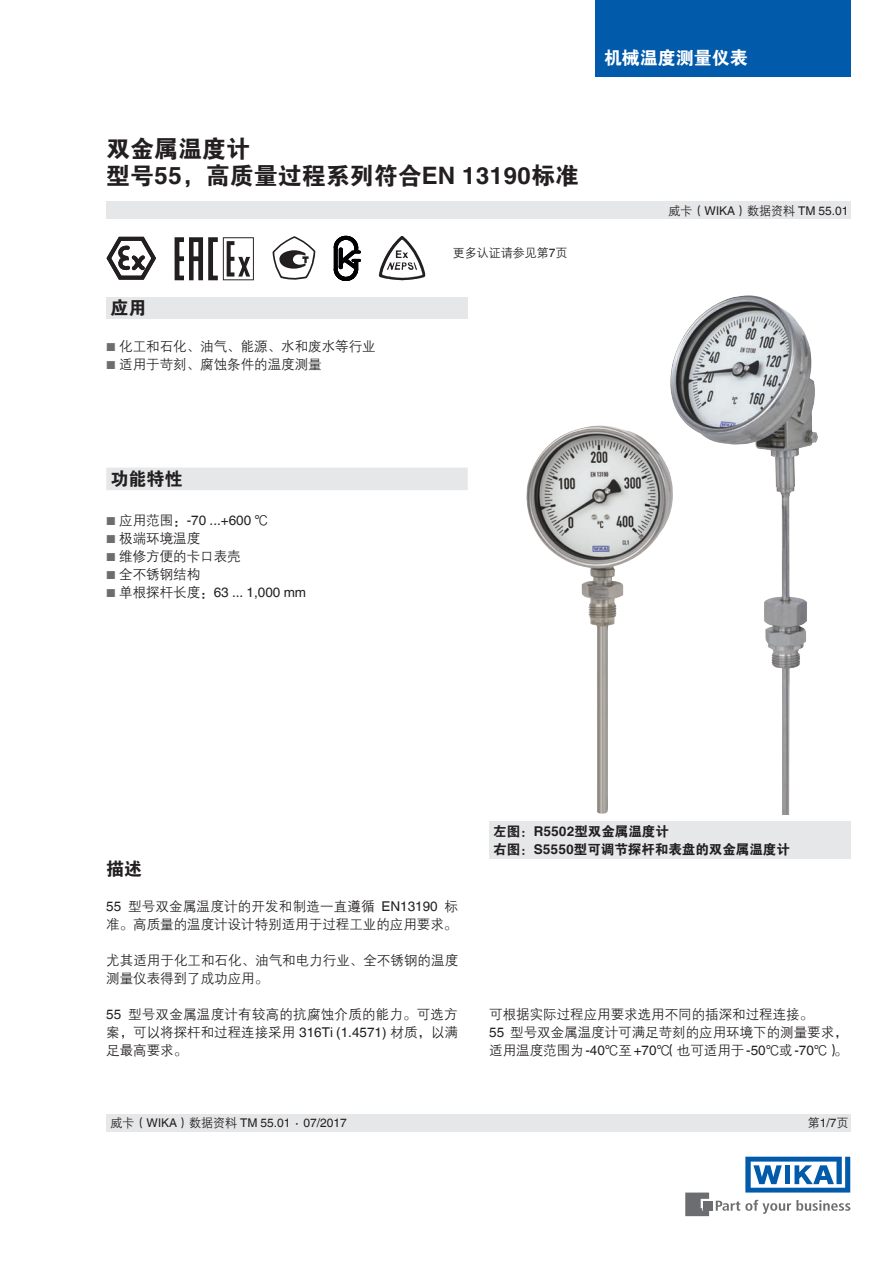
<style>
.page{position:relative;width:893px;height:1263px;background:#fff}
.page>*{position:absolute;margin:0;border:0;box-sizing:border-box;transform-origin:0 0}
.t1{font:24px/27px "FZDHTJW GB1 0";color:#231f20}
.t2{font:18px "FZDHTJW GB1 0";color:#231f20}
.t3{font:18px "FZDHTJW GB1 0";color:#fff}
.t4{font:13.5px/18px "FZZDXJW GB1 0";color:#231f20}
.t5{font:13.5px/18px "FZDHTJW GB1 0";color:#231f20}
.t6{font:13.5px "Helvetica World";color:#231f20}
.t7{font:12px "Helvetica World";color:#231f20}
.t8{font:12px "FZZDXJW GB1 0";color:#231f20}
.s1{font-family:"Helvetica World";font-weight:700}
.s2{font-family:"Helvetica World";font-size:11.55px;color:#6c6d70}
.s3{font-family:"Helvetica World"}
.s4{font-family:"FZZDXJW GB1 0"}
.s5{font-size:11.55px;color:#6c6d70}
</style>
<div class="page">
<div style="left:106px;top:298px;width:362px;height:21px;background:#e6e7e9"></div>
<svg style="left:716px;top:1200px;width:134px;height:14px"></svg>
<div style="left:703px;top:1201px;width:9px;height:9px;background:#6c6d70"></div>
<svg style="left:685px;top:1192px;width:24px;height:24px"></svg>
<svg style="left:745px;top:1157px;width:105px;height:35px"></svg>
<div style="left:106px;top:202px;width:744px;height:17px;background:#e6e7e9"></div>
<div style="left:106px;top:1114px;width:744px;height:17px;background:#e6e7e9"></div>
<div style="left:595px;top:0;width:255px;height:77px;background:#015aaa"></div>
<img style="left:526px;top:426px;width:70px;height:139px">
<svg style="left:175px;top:237px;width:79px;height:43px"></svg>
<svg style="left:272px;top:236px;width:43px;height:44px"></svg>
<svg style="left:334px;top:236px;width:26px;height:45px"></svg>
<img style="left:383px;top:236px;width:19px;height:24px">
<div style="left:106px;top:468px;width:362px;height:22px;background:#e6e7e9"></div>
<div style="left:489px;top:822px;width:361px;height:37px;background:#e6e7e9"></div>
<svg style="left:106px;top:236px;width:50px;height:44px"></svg>
<img style="left:668px;top:295px;width:150px;height:520px">
<h2 class="t3" style="left:604px;top:48px;width:145px">机械温度测量仪表</h2>
<h1 class="t1" style="left:106px;top:135px;width:474px">双金属温度计<br>型号<span class="s1">55</span>，高质量过程系列符合<span class="s1">EN 13190</span>标准</h1>
<h2 class="t2" style="left:111px;top:298px;width:37px">应用</h2>
<p class="t4" style="left:106px;top:338px;width:271px"><span class="s2">■</span> 化工和石化、油气、能源、水和废水等行业</p>
<p class="t4" style="left:106px;top:356px;width:217px"><span class="s2">■</span> 适用于苛刻、腐蚀条件的温度测量</p>
<p class="t8" style="left:453px;top:246px;width:116px">更多认证请参见第<span class="s3">7</span>页</p>
<p class="t7" style="left:669px;top:204px;width:181px"><span class="s4">威卡（</span>WIKA<span class="s4">）数据资料</span> TM 55.01</p>
<h2 class="t2" style="left:111px;top:469px;width:73px">功能特性</h2>
<p class="t6" style="left:106px;top:512px;width:163px"><span class="s5">■</span> <span class="s4">应用范围：</span>-70 ...+600 <span class="s4">℃</span></p>
<p class="t4" style="left:106px;top:530px;width:95px"><span class="s2">■</span> 极端环境温度</p>
<p class="t4" style="left:106px;top:548px;width:136px"><span class="s2">■</span> 维修方便的卡口表壳</p>
<p class="t4" style="left:106px;top:566px;width:95px"><span class="s2">■</span> 全不锈钢结构</p>
<p class="t6" style="left:106px;top:584px;width:201px"><span class="s5">■</span> <span class="s4">单根探杆长度：</span>63 ... 1,000 mm</p>
<h2 class="t2" style="left:106px;top:859px;width:37px">描述</h2>
<p class="t5" style="left:493px;top:823px;width:298px">左图：<span class="s1">R5502</span>型双金属温度计<br>右图：<span class="s1">S5550</span>型可调节探杆和表盘的双金属温度计</p>
<p class="t4" style="left:106px;top:898px;width:353px"><span class="s3">55</span> 型号双金属温度计的开发和制造一直遵循 <span class="s3">EN13190</span> 标准。高质量的温度计设计特别适用于过程工业的应用要求。</p>
<p class="t4" style="left:106px;top:952px;width:353px">尤其适用于化工和石化、油气和电力行业、全不锈钢的温度测量仪表得到了成功应用。</p>
<p class="t4" style="left:106px;top:1006px;width:353px;text-align:justify"><span class="s3">55</span> 型号双金属温度计有较高的抗腐蚀介质的能力。可选方案，可以将探杆和过程连接采用 <span class="s3">316Ti (1.4571)</span> 材质，以满足最高要求。</p>
<p class="t4" style="left:489px;top:1006px;width:360px">可根据实际过程应用要求选用不同的插深和过程连接。<br><span class="s3">55</span> 型号双金属温度计可满足苛刻的应用环境下的测量要求，适用温度范围为<span class="s3">-40</span>℃至<span class="s3">+70</span>℃（也可适用于<span class="s3">-50</span>℃或<span class="s3">-70</span>℃）。</p>
<p class="t7" style="left:111px;top:1116px;width:238px"><span class="s4">威卡（</span>WIKA<span class="s4">）数据资料</span> TM 55.01 ∙ 07/2017</p>
<p class="t7" style="left:808px;top:1116px;width:42px"><span class="s4">第</span>1/7<span class="s4">页</span></p>
</div>
